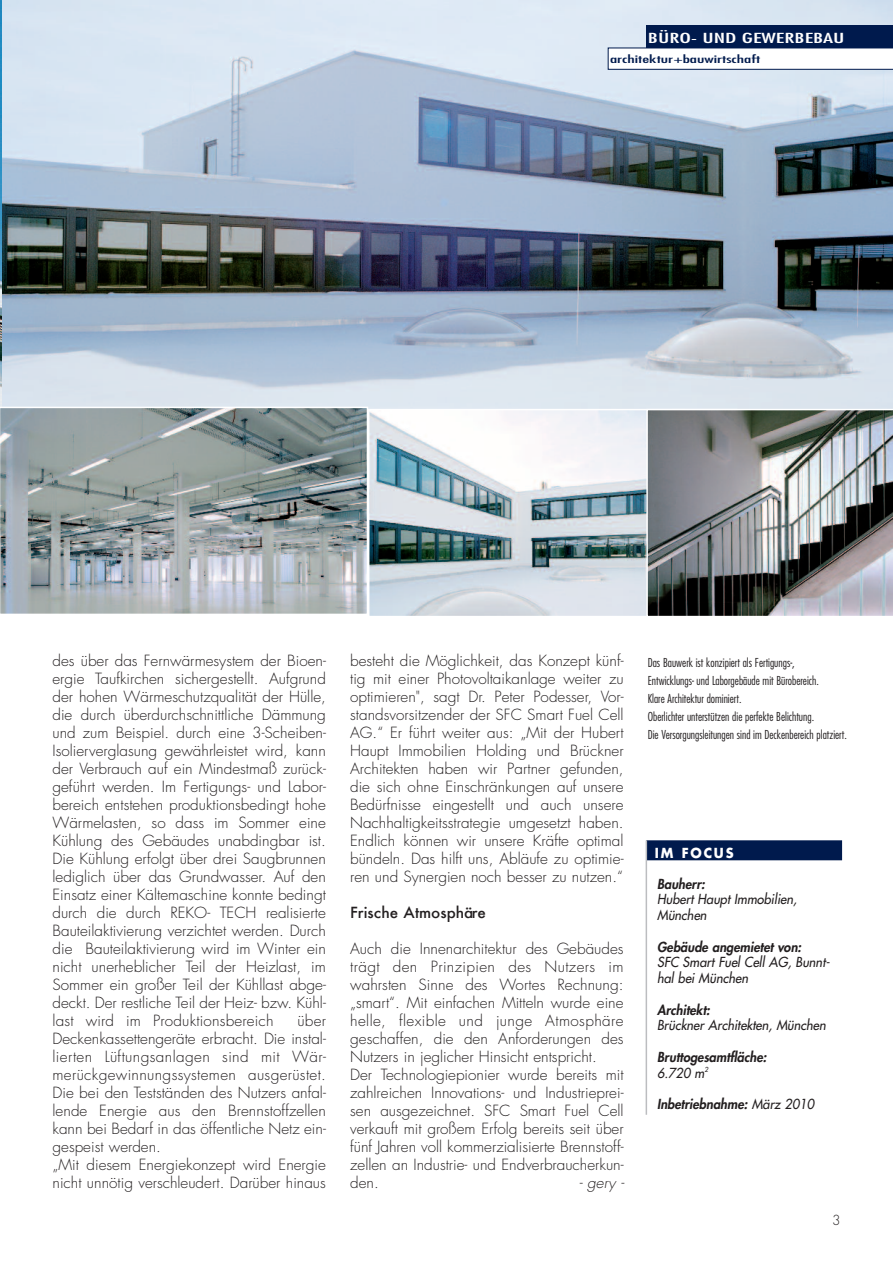
<style>
.page{position:relative;width:893px;height:1263px;background:#fff}
.page>*{position:absolute;margin:0;border:0;box-sizing:border-box;transform-origin:0 0}
.t1{font:300 15px/18px "Futura";color:#231f20;text-align:justify}
.t2{font:500 15px "Futura";color:#231f20}
.t3{font:italic 300 15px "Futura";color:#231f20}
.t4{font:italic 13.5px/15.8px "Futura";color:#231f20;scale:.95 1}
.t5{font:italic 800 13.5px/15.8px "Futura";color:#231f20;scale:.95 1}
.t6{font:condensed 13.5px "Futura";color:#fff;scale:1.8 1}
.t7{font:700 13.5px "Futura";letter-spacing:.135em;color:#fff;scale:.95 1}
.t8{font:300 13.5px "Futura";color:#231f20}
.t9{font:300 condensed 12px/18px "Futura";color:#231f20}
.t10{font:condensed 10.5px "Futura";color:#001a4d;scale:1.8 1}
.s1{font-weight:400}
</style>
<div class="page">
<img style="left:1px;top:0;width:892px;height:409px">
<img style="left:0;top:0;width:1px;height:407px">
<div style="left:646px;top:26px;width:247px;height:22px;background:#001a4d"></div>
<svg style="left:608px;top:48px;width:285px;height:22px"></svg>
<div style="left:647px;top:841px;width:194px;height:18px;background:#001a4d"></div>
<div style="left:646px;top:840px;width:196px;height:20px;border:1px solid #001a4d"></div>
<hr style="left:646px;top:840px;width:1px;height:275px;background:#bcbdc0">
<svg style="left:0;top:407px;width:368px;height:207px;background:#97a0a3"></svg>
<img style="left:371px;top:412px;width:275px;height:202px">
<div style="left:368px;top:409px;width:369px;height:208px;border:2px solid #fff"></div>
<img style="left:646px;top:409px;width:247px;height:208px">
<p class="t6" style="left:648px;top:32px;width:111px">BÜRO- UND GEWERBEBAU</p>
<p class="t10" style="left:610px;top:54px;width:85px">architektur+bauwirtschaft</p>
<p class="t1" style="left:53px;top:653px;width:275px">des über das Fernwärmesystem der Bioen&shy;ergie Taufkirchen sichergestellt. Aufgrund der hohen Wärmeschutzqualität der Hülle, die durch überdurchschnittliche Dämmung und zum Beispiel. durch eine 3-Scheiben-Isolierverglasung gewährleistet wird, kann der Verbrauch auf ein Mindestmaß zurück&shy;geführt werden. Im Fertigungs- und Labor&shy;bereich entstehen produktionsbedingt hohe Wärmelasten, so dass im Sommer eine Kühlung des Gebäudes unabdingbar ist.<br>Die Kühlung erfolgt über drei Saugbrunnen lediglich über das Grundwasser. Auf den Einsatz einer Kältemaschine konnte bedingt durch die durch REKO- TECH realisierte Bauteilaktivierung verzichtet werden. Durch die Bauteilaktivierung wird im Winter ein nicht unerheblicher Teil der Heizlast, im Sommer ein großer Teil der Kühllast abge&shy;deckt. Der restliche Teil der Heiz- bzw. Kühl&shy;last wird im Produktionsbereich</p>
<p class="t1" style="left:53px;top:1013px;width:275px;text-align:left;text-indent:245px">über Deckenkassettengeräte erbracht. Die instal&shy;lierten Lüftungsanlagen sind mit Wär&shy;merückgewinnungssystemen ausgerüstet.<br>Die bei den Testständen des Nutzers anfal&shy;lende Energie aus den Brennstoffzellen kann bei Bedarf in das öffentliche Netz ein&shy;gespeist werden.<br>„Mit diesem Energiekonzept wird Energie nicht unnötig verschleudert. Darüber hinaus</p>
<p class="t1" style="left:350px;top:653px;width:275px">besteht die Möglichkeit, das Konzept künf&shy;tig mit einer Photovoltaikanlage weiter zu optimieren", sagt Dr. Peter Podesser, Vor&shy;standsvorsitzender der SFC Smart Fuel Cell AG.“ Er führt weiter aus: „Mit der Hubert Haupt Immobilien Holding und Brückner Architekten haben wir Partner gefunden, die sich ohne Einschränkungen auf unsere Bedürfnisse eingestellt und auch unsere Nachhaltigkeitsstrategie umgesetzt haben.<br>Endlich können wir unsere Kräfte optimal bündeln. Das hilft uns, Abläufe zu optimie&shy;ren und Synergien noch besser zu nutzen.“</p>
<p class="t2" style="left:350px;top:902px;width:137px">Frische Atmosphäre</p>
<p class="t1" style="left:350px;top:941px;width:275px;text-align:left">Auch die Innenarchitektur des Gebäudes trägt den Prinzipien des Nutzers im wahrsten Sinne des Wortes Rechnung: „smart“. Mit einfachen Mitteln wurde eine helle, flexible und junge Atmosphäre geschaffen, die den Anforderungen des Nutzers in jeglicher Hinsicht entspricht.<br>Der Technologiepionier wurde bereits mit zahlreichen Innovations- und Industrieprei&shy;sen ausgezeichnet. SFC Smart Fuel Cell verkauft mit großem Erfolg bereits seit über fünf Jahren voll kommerzialisierte Brennstoff&shy;zellen an Industrie- und Endverbraucherkun&shy;den.</p>
<p class="t3" style="left:579px;top:1176px;width:46px">- gery -</p>
<p class="t9" style="left:648px;top:654px;width:201px">Das Bauwerk ist konzipiert als Fertigungs-,<br>Entwicklungs- und Laborgebäude mit Bürobereich.<br>Klare Architektur dominiert.<br>Oberlichter unterstützen die perfekte Belichtung.<br>Die Versorgungsleitungen sind im Deckenbereich platziert.</p>
<p class="t7" style="left:655px;top:846px;width:84px">IM FOCUS</p>
<p class="t5" style="left:657px;top:877px;width:52px">Bauherr:</p>
<p class="t4" style="left:657px;top:892px;width:149px">Hubert Haupt Immobilien,<br>München</p>
<p class="t5" style="left:657px;top:940px;width:153px">Gebäude angemietet von:</p>
<p class="t4" style="left:657px;top:955px;width:183px">SFC Smart Fuel Cell AG, Bunnt&shy;hal bei München</p>
<p class="t5" style="left:657px;top:1003px;width:57px">Architekt:</p>
<p class="t4" style="left:657px;top:1018px;width:179px">Brückner Architekten, München</p>
<p class="t5" style="left:657px;top:1050px;width:117px">Bruttogesamtfläche:<br><span class="s1">6.720 m</span><sup>2</sup></p>
<p class="t5" style="left:657px;top:1097px;width:167px">Inbetriebnahme: <span class="s1">März 2010</span></p>
<p class="t8" style="left:832px;top:1214px;width:10px">3</p>
</div>
